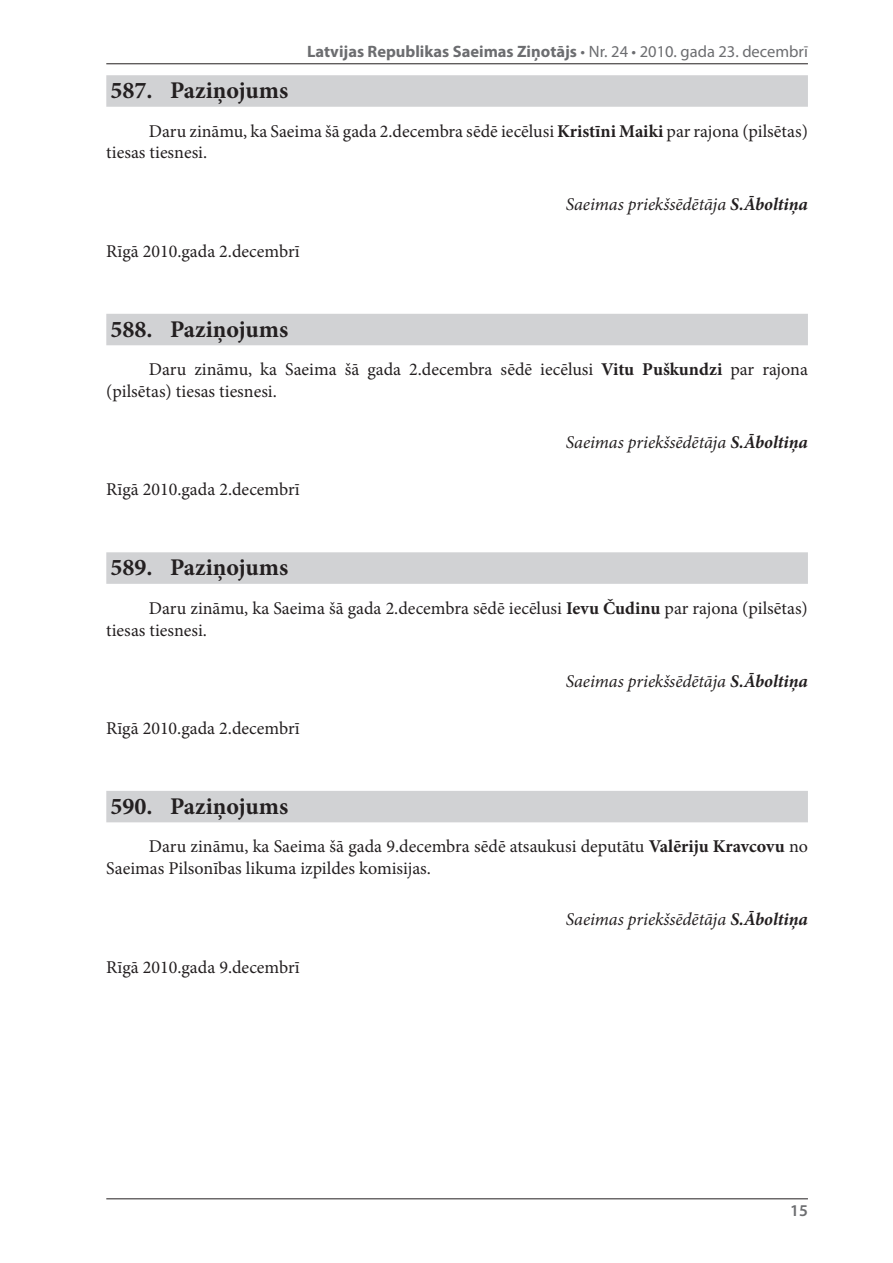
<style>
.page{position:relative;width:893px;height:1263px;background:#fff}
.page>*{position:absolute;margin:0;border:0;box-sizing:border-box;transform-origin:0 0}
.t1{font:700 24px "Minion Pro";color:#231f20}
.t2{font:18px/21.6px "Minion Pro";color:#231f20}
.t3{font:italic 18px "Minion Pro";letter-spacing:-.005em;color:#231f20}
.t4{font:700 16.5px "Myriad Pro";color:#6c6d70}
.t5{font:600 16.5px "Myriad Pro";color:#6c6d70}
.s1{font-weight:400}
.s2{font-weight:700}
</style>
<div class="page">
<hr style="left:106px;top:63px;width:702px;height:1px;background:#231f20">
<hr style="left:106px;top:1198px;width:702px;height:1px;background:#231f20">
<div style="left:106px;top:75px;width:702px;height:32px;background:#d1d2d4"></div>
<div style="left:106px;top:314px;width:702px;height:31px;background:#d1d2d4"></div>
<div style="left:106px;top:552px;width:702px;height:32px;background:#d1d2d4"></div>
<div style="left:106px;top:791px;width:702px;height:31px;background:#d1d2d4"></div>
<p class="t4" style="left:307px;top:41px;width:502px">Latvijas Republikas Saeimas Ziņotājs <span class="s1">• Nr. 24 • 2010. gada 23. decembrī</span></p>
<h1 class="t1" style="left:111px;top:74px;width:179px">587. Paziņojums</h1>
<p class="t2" style="left:106px;top:120px;width:703px;text-indent:43px">Daru zināmu, ka Saeima šā gada 2.decembra sēdē iecēlusi <span class="s2">Kristīni Maiki</span> par rajona (pilsētas) tiesas tiesnesi.</p>
<p class="t3" style="left:566px;top:192px;width:244px">Saeimas priekšsēdētāja <span class="s2">S.Āboltiņa</span></p>
<p class="t2" style="left:106px;top:240px;width:195px">Rīgā 2010.gada 2.decembrī</p>
<h1 class="t1" style="left:111px;top:312px;width:179px">588. Paziņojums</h1>
<p class="t2" style="left:106px;top:359px;width:703px;text-indent:42px">Daru zināmu, ka Saeima šā gada 2.decembra sēdē iecēlusi <span class="s2">Vitu Puškundzi</span> par rajona (pilsētas) tiesas tiesnesi.</p>
<p class="t3" style="left:566px;top:430px;width:244px">Saeimas priekšsēdētāja <span class="s2">S.Āboltiņa</span></p>
<p class="t2" style="left:106px;top:479px;width:195px">Rīgā 2010.gada 2.decembrī</p>
<h1 class="t1" style="left:111px;top:551px;width:179px">589. Paziņojums</h1>
<p class="t2" style="left:106px;top:597px;width:703px;text-indent:43px">Daru zināmu, ka Saeima šā gada 2.decembra sēdē iecēlusi <span class="s2">Ievu Čudinu</span> par rajona (pilsētas) tiesas tiesnesi.</p>
<p class="t3" style="left:566px;top:669px;width:244px">Saeimas priekšsēdētāja <span class="s2">S.Āboltiņa</span></p>
<p class="t2" style="left:106px;top:717px;width:195px">Rīgā 2010.gada 2.decembrī</p>
<h1 class="t1" style="left:111px;top:789px;width:179px">590. Paziņojums</h1>
<p class="t2" style="left:106px;top:836px;width:703px;text-indent:42px">Daru zināmu, ka Saeima šā gada 9.decembra sēdē atsaukusi deputātu <span class="s2">Valēriju Kravcovu</span> no<br>Saeimas Pilsonības likuma izpildes komisijas.</p>
<p class="t3" style="left:566px;top:907px;width:244px">Saeimas priekšsēdētāja <span class="s2">S.Āboltiņa</span></p>
<p class="t2" style="left:106px;top:956px;width:195px">Rīgā 2010.gada 9.decembrī</p>
<p class="t5" style="left:790px;top:1200px;width:19px">15</p>
</div>
